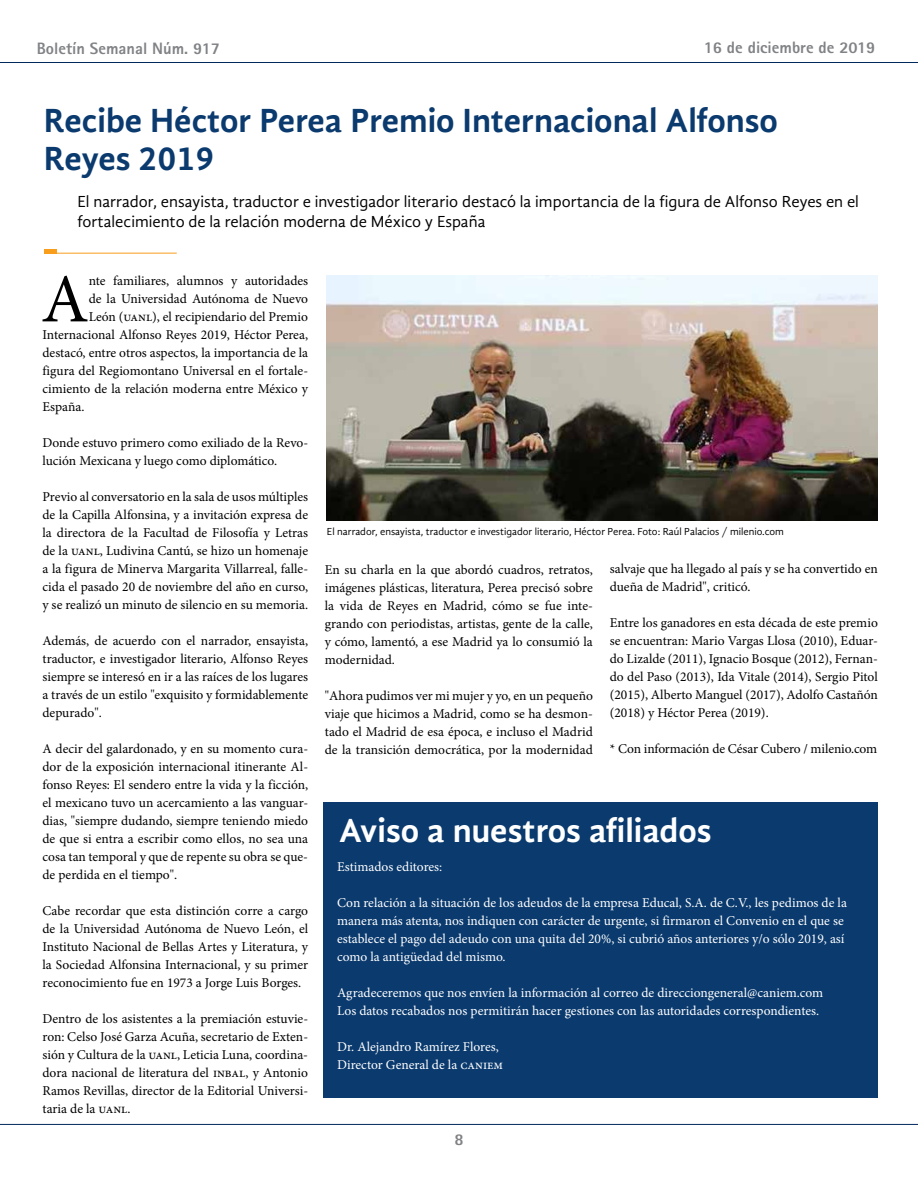
<style>
.page{position:relative;width:918px;height:1188px;background:#fff}
.page>*{position:absolute;margin:0;border:0;box-sizing:border-box;transform-origin:0 0}
.t1{font:68.85px "Minion Pro";color:#000}
.t2{font:700 34.5px/37.5px "Gandhi Sans";color:#0a3a6e}
.t3{font:700 34.5px "Gandhi Sans";color:#fff}
.t4{font:16.5px/19.5px "Gandhi Sans";color:#000}
.t5{font:800 16.5px "Rotis Sans Serif";color:#808285}
.t6{font:13.5px/18px "Minion Pro";color:#000;text-align:justify}
.t7{font:13.5px/18px "Minion Pro";color:#fff}
.t8{font:10.5px "Gandhi Sans";color:#000}
</style>
<div class="page">
<hr style="left:0;top:62px;width:918px;height:1px;background:#00295c">
<hr style="left:0;top:1124px;width:918px;height:1px;background:#00295c">
<hr style="left:45px;top:253px;width:132px;height:1px;background:#f99d1c">
<div style="left:45px;top:249px;width:12px;height:5px;background:#f99d1c"></div>
<img style="left:327px;top:276px;width:551px;height:244px">
<div style="left:324px;top:802px;width:554px;height:295px;background:#0a3a6e"></div>
<p class="t5" style="left:37px;top:38px;width:185px">Boletín Semanal Núm. 917</p>
<p class="t5" style="left:704px;top:37px;width:173px">16 de diciembre de 2019</p>
<h2 class="t2" style="left:44px;top:102px;width:736px">Recibe Héctor Perea Premio Internacional Alfonso<br>Reyes 2019</h2>
<p class="t4" style="left:77px;top:192px;width:783px">El narrador, ensayista, traductor e investigador literario destacó la importancia de la figura de Alfonso Reyes en el fortalecimiento de la relación moderna de México y España</p>
<h1 class="t1" style="left:41px;top:253px;width:49px">A</h1>
<p class="t6" style="left:89px;top:272px;width:221px">nte familiares, alumnos y autoridades</p>
<p class="t6" style="left:89px;top:290px;width:221px">de la Universidad Autónoma de Nuevo</p>
<p class="t6" style="left:89px;top:308px;width:221px">León (uanl), el recipiendario del Premio</p>
<p class="t6" style="left:43px;top:326px;width:267px">Internacional Alfonso Reyes 2019, Héctor Perea,</p>
<p class="t6" style="left:43px;top:344px;width:267px">destacó, entre otros aspectos, la importancia de la</p>
<p class="t6" style="left:43px;top:362px;width:267px">figura del Regiomontano Universal en el fortale-</p>
<p class="t6" style="left:43px;top:380px;width:267px">cimiento de la relación moderna entre México y</p>
<p class="t6" style="left:43px;top:398px;width:43px">España.</p>
<p class="t6" style="left:43px;top:434px;width:267px">Donde estuvo primero como exiliado de la Revo&shy;lución Mexicana y luego como diplomático.</p>
<p class="t6" style="left:43px;top:488px;width:267px">Previo al conversatorio en la sala de usos múltiples de la Capilla Alfonsina, y a invitación expresa de la directora de la Facultad de Filosofía y Letras de la uanl, Ludivina Cantú, se hizo un homenaje a la figura de Minerva Margarita Villarreal, falle&shy;cida el pasado 20 de noviembre del año en curso, y se realizó un minuto de silencio en su memoria.</p>
<p class="t6" style="left:43px;top:632px;width:267px">Además, de acuerdo con el narrador, ensayista, traductor, e investigador literario, Alfonso Reyes siempre se interesó en ir a las raíces de los lugares a través de un estilo "exquisito y formidablemente depurado".</p>
<p class="t6" style="left:43px;top:740px;width:267px">A decir del galardonado, y en su momento cura&shy;dor de la exposición internacional itinerante Al&shy;fonso Reyes: El sendero entre la vida y la ficción, el mexicano tuvo un acercamiento a las vanguar&shy;dias, "siempre dudando, siempre teniendo miedo de que si entra a escribir como ellos, no sea una cosa tan temporal y que de repente su obra se que&shy;de perdida en el tiempo".</p>
<p class="t6" style="left:43px;top:902px;width:267px">Cabe recordar que esta distinción corre a cargo de la Universidad Autónoma de Nuevo León, el Instituto Nacional de Bellas Artes y Literatura, y la Sociedad Alfonsina Internacional, y su primer reconocimiento fue en 1973 a Jorge Luis Borges.</p>
<p class="t6" style="left:43px;top:1010px;width:267px">Dentro de los asistentes a la premiación estuvie&shy;ron: Celso José Garza Acuña, secretario de Exten&shy;sión y Cultura de la uanl, Leticia Luna, coordina&shy;dora nacional de literatura del inbal, y Antonio Ramos Revillas, director de la Editorial Universi&shy;taria de la uanl.</p>
<p class="t8" style="left:327px;top:525px;width:458px">El narrador, ensayista, traductor e investigador literario, Héctor Perea. Foto: Raúl Palacios / milenio.com</p>
<p class="t6" style="left:325px;top:561px;width:270px">En su charla en la que abordó cuadros, retratos, imágenes plásticas, literatura, Perea precisó sobre la vida de Reyes en Madrid, cómo se fue inte&shy;grando con periodistas, artistas, gente de la calle, y cómo, lamentó, a ese Madrid ya lo consumió la modernidad.</p>
<p class="t6" style="left:325px;top:686px;width:270px">"Ahora pudimos ver mi mujer y yo, en un pequeño viaje que hicimos a Madrid, como se ha desmon&shy;tado el Madrid de esa época, e incluso el Madrid de la transición democrática, por la modernidad</p>
<p class="t6" style="left:610px;top:560px;width:269px">salvaje que ha llegado al país y se ha convertido en dueña de Madrid", criticó.</p>
<p class="t6" style="left:610px;top:614px;width:270px">Entre los ganadores en esta década de este premio se encuentran: Mario Vargas Llosa (2010), Eduar&shy;do Lizalde (2011), Ignacio Bosque (2012), Fernan&shy;do del Paso (2013), Ida Vitale (2014), Sergio Pitol (2015), Alberto Manguel (2017), Adolfo Castañón (2018) y Héctor Perea (2019).</p>
<p class="t6" style="left:610px;top:740px;width:269px">* Con información de César Cubero / milenio.com</p>
<h2 class="t3" style="left:339px;top:810px;width:374px">Aviso a nuestros afiliados</h2>
<p class="t7" style="left:337px;top:858px;width:107px">Estimados editores:</p>
<p class="t7" style="left:337px;top:894px;width:511px">Con relación a la situación de los adeudos de la empresa Educal, S.A. de C.V., les pedimos de la manera más atenta, nos indiquen con carácter de urgente, si firmaron el Convenio en el que se establece el pago del adeudo con una quita del 20%, si cubrió años anteriores y/o sólo 2019, así como la antigüedad del mismo.</p>
<p class="t7" style="left:337px;top:984px;width:488px">Agradeceremos que nos envíen la información al correo de direcciongeneral@caniem.com<br>Los datos recabados nos permitirán hacer gestiones con las autoridades correspondientes.</p>
<p class="t7" style="left:337px;top:1038px;width:168px">Dr. Alejandro Ramírez Flores,<br>Director General de la caniem</p>
<p class="t5" style="left:455px;top:1129px;width:11px">8</p>
</div>
